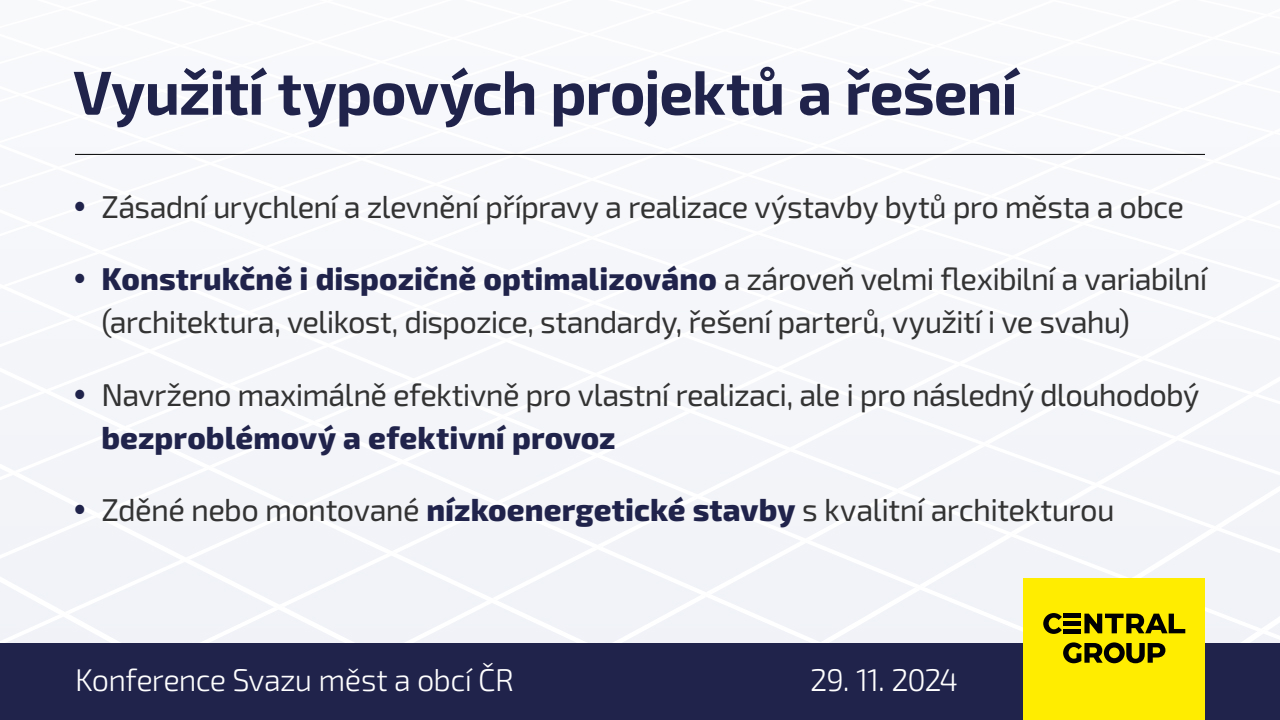
<style>
.page{position:relative;width:1280px;height:720px;background:#fff}
.page>*{position:absolute;margin:0;border:0;box-sizing:border-box;transform-origin:0 0}
.t1{font:700 62.1px "Exo 2";letter-spacing:-.02em;color:#20234b}
.t2{font:31.6px/43.1px "Exo 2";letter-spacing:-.025em;color:#333}
.t3{font:800 31.6px "Exo 2";letter-spacing:.005em;color:#20234b}
.t4{font:300 31.4px "Exo 2";letter-spacing:-.02em;color:#fff}
.s1{font-weight:800;color:#20234b}
</style>
<div class="page">
<img style="left:0;top:135px;width:1280px;height:508px">
<hr style="left:75px;top:154px;width:1130px;height:1px;background:#000">
<div style="left:0;top:643px;width:1280px;height:77px;background:#20234b"></div>
<div style="left:1024px;top:579px;width:181px;height:141px;background:#ffed00"></div>
<svg style="left:1043px;top:613px;width:19px;height:21px"></svg>
<svg style="left:1063px;top:642px;width:102px;height:21px"></svg>
<hr style="left:1064px;top:614px;width:17px;height:4px;background:#000">
<div style="left:1064px;top:621px;width:17px;height:5px;background:#000"></div>
<hr style="left:1064px;top:629px;width:17px;height:4px;background:#000">
<svg style="left:1084px;top:614px;width:101px;height:19px"></svg>
<svg style="left:75px;top:201px;width:9px;height:10px"></svg>
<svg style="left:75px;top:274px;width:9px;height:9px"></svg>
<svg style="left:75px;top:389px;width:9px;height:10px"></svg>
<svg style="left:75px;top:505px;width:9px;height:9px"></svg>
<h1 class="t1" style="left:73px;top:46px;width:946px">Využití typových projektů a řešení</h1>
<p class="t2" style="left:102px;top:184px;width:1084px">Zásadní urychlení a zlevnění přípravy a realizace výstavby bytů pro města a obce</p>
<p class="t2" style="left:102px;top:256px;width:1107px"><span class="s1">Konstrukčně i dispozičně optimalizováno</span> a zároveň velmi flexibilní a variabilní (architektura, velikost, dispozice, standardy, řešení parterů, využití i ve svahu)</p>
<p class="t2" style="left:102px;top:372px;width:1099px">Navrženo maximálně efektivně pro vlastní realizaci, ale i pro následný dlouhodobý</p>
<p class="t3" style="left:102px;top:413px;width:516px">bezproblémový a efektivní provoz</p>
<p class="t2" style="left:101px;top:487px;width:1015px">Zděné nebo montované <span class="s1">nízkoenergetické stavby</span> s kvalitní architekturou</p>
<p class="t4" style="left:75px;top:659px;width:440px">Konference Svazu měst a obcí ČR</p>
<p class="t4" style="left:810px;top:659px;width:150px">29. 11. 2024</p>
</div>
